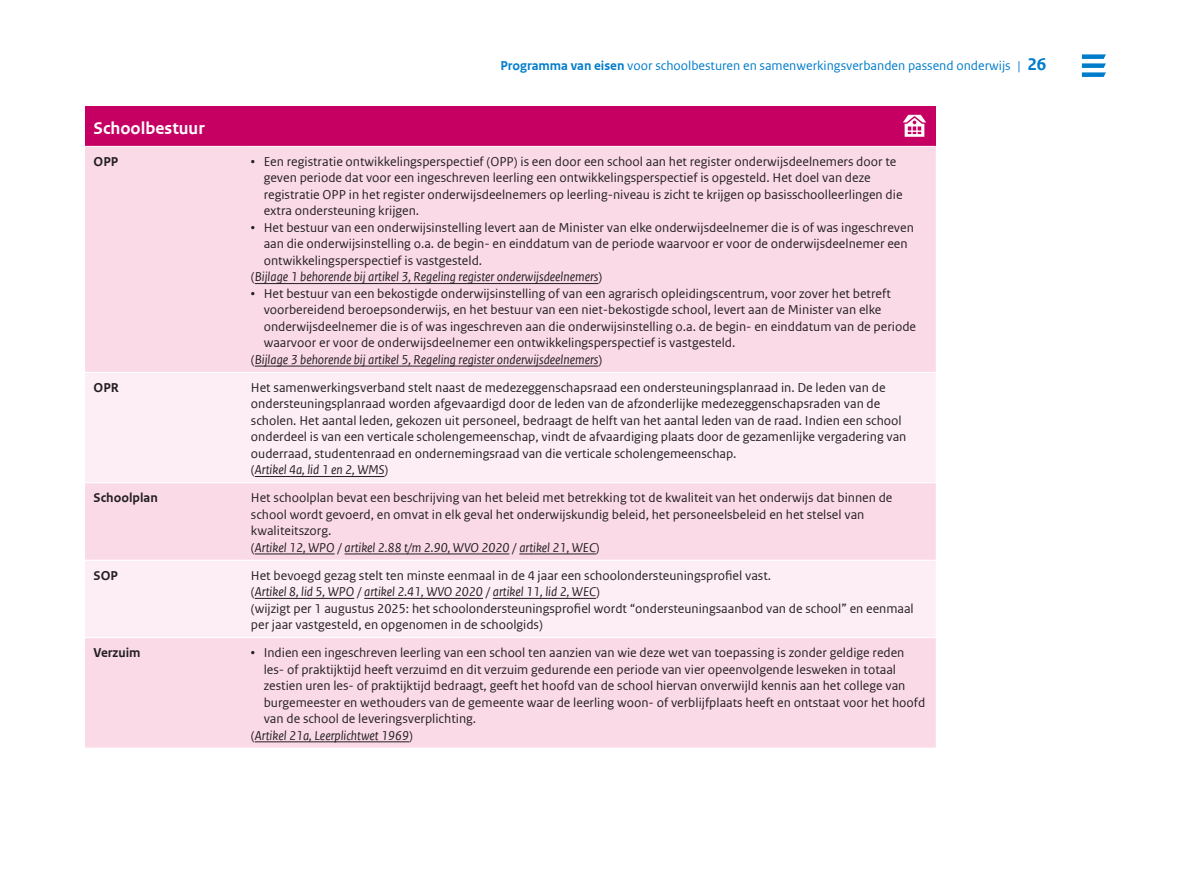
<style>
.page{position:relative;width:1191px;height:893px;background:#fff}
.page>*{position:absolute;margin:0;border:0;box-sizing:border-box;transform-origin:0 0}
.H4_Tabel_kop{font:700 18px "Rijksoverheid Sans Web Text";color:#fff}
.P_Tabel_body{font:13.5px/16.5px "Rijksoverheid Sans Web Text";color:#231f20}
.P_Tabel_body-2{font:italic 13.5px "Rijksoverheid Sans Web Text";color:#231f20}
.t1{font:13.5px "Rijksoverheid Sans Web Text";color:#007ccb}
.P_Tabel_kopjes_links{font:700 13.5px "Rijksoverheid Sans Web Text";color:#231f20}
.s1{font-weight:700}
.s2{font-weight:700;font-size:18px}
.s3{font-size:14.85px}
.s4{font-style:normal}
</style>
<div class="page">
<svg style="left:1082px;top:54px;width:24px;height:23px"></svg>
<div style="left:85px;top:106px;width:850px;height:40px;background:#c60063"></div>
<div style="left:85px;top:147px;width:850px;height:601px;background:#fbdae8"></div>
<svg style="left:85px;top:373px;width:850px;height:264px;background:#fce7f0"></svg>
<hr style="left:85px;top:372px;width:157px;height:1px;background:#fff">
<hr style="left:242px;top:372px;width:693px;height:1px;background:#fff">
<hr style="left:85px;top:482px;width:157px;height:1px;background:#fff">
<hr style="left:242px;top:482px;width:693px;height:1px;background:#fff">
<hr style="left:85px;top:560px;width:157px;height:1px;background:#fff">
<hr style="left:242px;top:560px;width:693px;height:1px;background:#fff">
<hr style="left:85px;top:637px;width:157px;height:1px;background:#fff">
<hr style="left:242px;top:637px;width:693px;height:1px;background:#fff">
<hr style="left:255px;top:283px;width:343px;height:1px;background:#231f20">
<hr style="left:255px;top:366px;width:343px;height:1px;background:#231f20">
<hr style="left:255px;top:476px;width:129px;height:1px;background:#231f20">
<hr style="left:255px;top:554px;width:80px;height:1px;background:#231f20">
<hr style="left:344px;top:554px;width:165px;height:1px;background:#231f20">
<hr style="left:519px;top:554px;width:77px;height:1px;background:#231f20">
<hr style="left:255px;top:598px;width:99px;height:1px;background:#231f20">
<hr style="left:364px;top:598px;width:119px;height:1px;background:#231f20">
<hr style="left:493px;top:598px;width:103px;height:1px;background:#231f20">
<hr style="left:255px;top:741px;width:154px;height:1px;background:#231f20">
<svg style="left:903px;top:115px;width:23px;height:22px"></svg>
<p class="t1" style="left:500px;top:58px;width:547px"><span class="s1">Programma van eisen</span> voor schoolbesturen en samenwerkingsverbanden passend onderwijs | <span class="s2">26</span></p>
<h4 class="H4_Tabel_kop" style="left:94px;top:118px;width:113px">Schoolbestuur</h4>
<p class="P_Tabel_kopjes_links" style="left:94px;top:154px;width:26px">OPP</p>
<p class="P_Tabel_body" style="left:264px;top:153px;width:640px;text-indent:-13px"><span class="s3">•</span> Een registratie ontwikkelingsperspectief (OPP) is een door een school aan het register onderwijsdeelnemers door te geven periode dat voor een ingeschreven leerling een ontwikkelingsperspectief is opgesteld. Het doel van deze registratie OPP in het register onderwijsdeelnemers op leerling-niveau is zicht te krijgen op basisschoolleerlingen die extra ondersteuning krijgen.</p>
<p class="P_Tabel_body" style="left:264px;top:219px;width:651px;text-indent:-13px"><span class="s3">•</span> Het bestuur van een onderwijsinstelling levert aan de Minister van elke onderwijsdeelnemer die is of was ingeschreven aan die onderwijsinstelling o.a. de begin- en einddatum van de periode waarvoor er voor de onderwijsdeelnemer een ontwikkelingsperspectief is vastgesteld.</p>
<p class="P_Tabel_body-2" style="left:251px;top:269px;width:353px"><span class="s4">(</span>Bijlage 1 behorende bij artikel 3, Regeling register onderwijsdeelnemers<span class="s4">)</span></p>
<p class="P_Tabel_body" style="left:264px;top:285px;width:654px;text-indent:-13px"><span class="s3">•</span> Het bestuur van een bekostigde onderwijsinstelling of van een agrarisch opleidingscentrum, voor zover het betreft voorbereidend beroepsonderwijs, en het bestuur van een niet-bekostigde school, levert aan de Minister van elke onderwijsdeelnemer die is of was ingeschreven aan die onderwijsinstelling o.a. de begin- en einddatum van de periode waarvoor er voor de onderwijsdeelnemer een ontwikkelingsperspectief is vastgesteld.</p>
<p class="P_Tabel_body-2" style="left:251px;top:352px;width:353px"><span class="s4">(</span>Bijlage 3 behorende bij artikel 5, Regeling register onderwijsdeelnemers<span class="s4">)</span></p>
<p class="P_Tabel_kopjes_links" style="left:94px;top:380px;width:27px">OPR</p>
<p class="P_Tabel_body" style="left:251px;top:379px;width:657px">Het samenwerkingsverband stelt naast de medezeggenschapsraad een ondersteuningsplanraad in. De leden van de ondersteuningsplanraad worden afgevaardigd door de leden van de afzonderlijke medezeggenschapsraden van de scholen. Het aantal leden, gekozen uit personeel, bedraagt de helft van het aantal leden van de raad. Indien een school onderdeel is van een verticale scholengemeenschap, vindt de afvaardiging plaats door de gezamenlijke vergadering van ouderraad, studentenraad en ondernemingsraad van die verticale scholengemeenschap.</p>
<p class="P_Tabel_body-2" style="left:251px;top:462px;width:139px"><span class="s4">(</span>Artikel 4a, lid 1 en 2, WMS<span class="s4">)</span></p>
<p class="P_Tabel_kopjes_links" style="left:94px;top:490px;width:66px">Schoolplan</p>
<p class="P_Tabel_body" style="left:251px;top:489px;width:643px">Het schoolplan bevat een beschrijving van het beleid met betrekking tot de kwaliteit van het onderwijs dat binnen de school wordt gevoerd, en omvat in elk geval het onderwijskundig beleid, het personeelsbeleid en het stelsel van kwaliteitszorg.</p>
<p class="P_Tabel_body-2" style="left:251px;top:540px;width:350px"><span class="s4">(</span>Artikel 12, WPO <span class="s4">/</span> artikel 2.88 t/m 2.90, WVO 2020 <span class="s4">/</span> artikel 21, WEC<span class="s4">)</span></p>
<p class="P_Tabel_kopjes_links" style="left:94px;top:568px;width:26px">SOP</p>
<p class="P_Tabel_body" style="left:251px;top:567px;width:522px">Het bevoegd gezag stelt ten minste eenmaal in de 4 jaar een schoolondersteuningsprofiel vast.</p>
<p class="P_Tabel_body-2" style="left:251px;top:584px;width:350px"><span class="s4">(</span>Artikel 8, lid 5, WPO <span class="s4">/</span> artikel 2.41, WVO 2020 <span class="s4">/</span> artikel 11, lid 2, WEC<span class="s4">)</span></p>
<p class="P_Tabel_body" style="left:251px;top:600px;width:664px">(wijzigt per 1 augustus 2025: het schoolondersteuningsprofiel wordt “ondersteuningsaanbod van de school” en eenmaal per jaar vastgesteld, en opgenomen in de schoolgids)</p>
<p class="P_Tabel_kopjes_links" style="left:94px;top:645px;width:49px">Verzuim</p>
<p class="P_Tabel_body" style="left:264px;top:644px;width:663px;text-indent:-13px"><span class="s3">•</span> Indien een ingeschreven leerling van een school ten aanzien van wie deze wet van toepassing is zonder geldige reden les- of praktijktijd heeft verzuimd en dit verzuim gedurende een periode van vier opeenvolgende lesweken in totaal zestien uren les- of praktijktijd bedraagt, geeft het hoofd van de school hiervan onverwijld kennis aan het college van burgemeester en wethouders van de gemeente waar de leerling woon- of verblijfplaats heeft en ontstaat voor het hoofd van de school de leveringsverplichting.</p>
<p class="P_Tabel_body-2" style="left:251px;top:728px;width:164px"><span class="s4">(</span>Artikel 21a, Leerplichtwet 1969<span class="s4">)</span></p>
</div>
